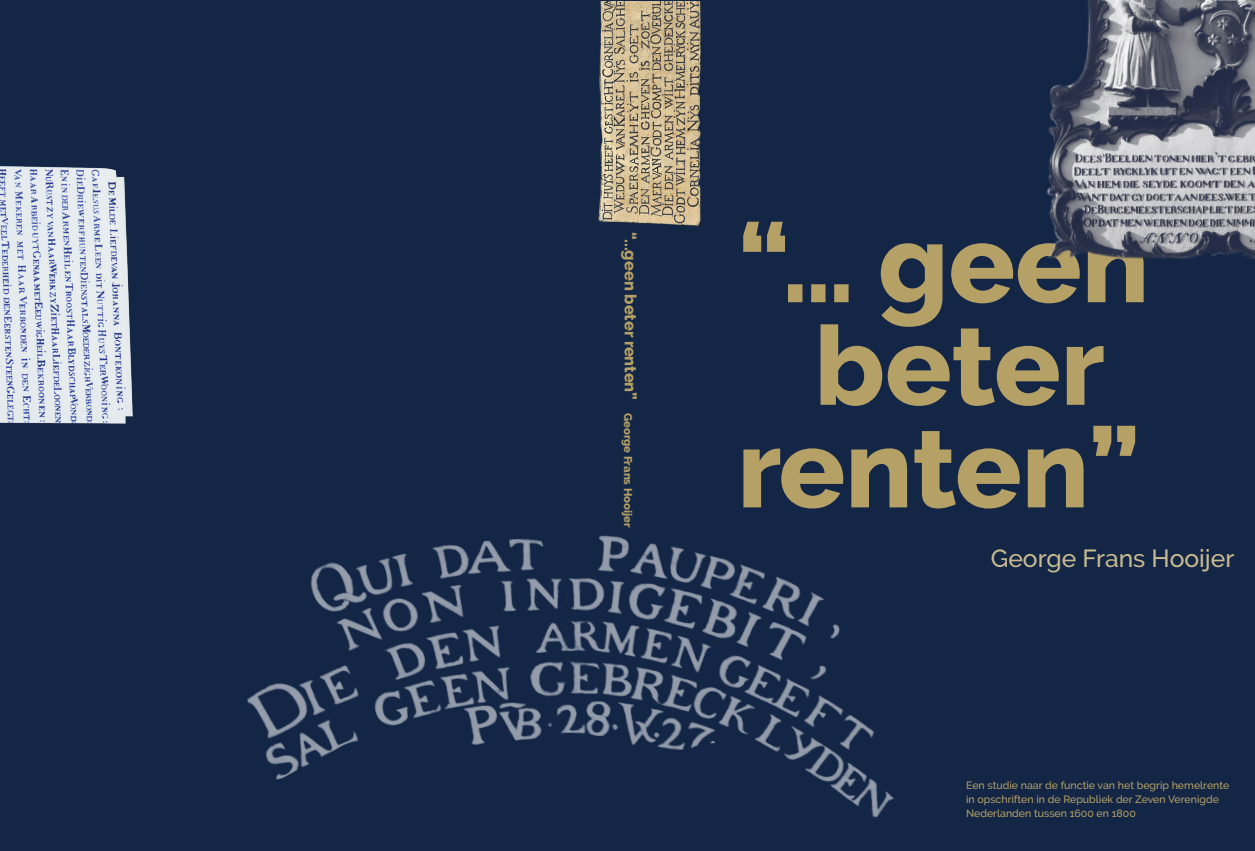
<style>
.page{position:relative;width:1255px;height:851px;background:#fff}
.page>*{position:absolute;margin:0;border:0;box-sizing:border-box;transform-origin:0 0}
.t1{font:800 110.25px/102.5px "Raleway";color:#b5a066;text-align:center}
.t2{font:500 24.62px "Raleway";color:#c9bb90}
.t3{font:800 16.25px "Raleway";color:#b5a066}
.t4{font:800 11.25px "Raleway";color:#b5a066}
.t5{font:500 10.62px/14.1px "Raleway";color:#b5a066}
</style>
<div class="page">
<div style="left:0;top:0;width:1254px;height:850px;background:#132646"></div>
<img style="left:247px;top:535px;width:647px;height:283px">
<img style="left:598px;top:2px;width:104px;height:224px">
<img style="left:0;top:166px;width:133px;height:258px">
<img style="left:1047px;top:0;width:207px;height:259px">
<p class="t3" style="left:639px;top:232px;width:169px;rotate:90deg">“...geen beter renten”</p>
<p class="t4" style="left:634px;top:412px;width:116px;rotate:90deg">George Frans Hooijer</p>
<p class="t1" style="left:737px;top:213px;width:413px">“… geen</p>
<p class="t1" style="left:737px;top:315px;width:404px">beter renten”</p>
<p class="t2" style="left:990px;top:543px;width:245px">George Frans Hooijer</p>
<p class="t5" style="left:966px;top:778px;width:265px">Een studie naar de functie van het begrip hemelrente in opschriften in de Republiek der Zeven Verenigde<br>Nederlanden tussen 1600 en 1800</p>
</div>
